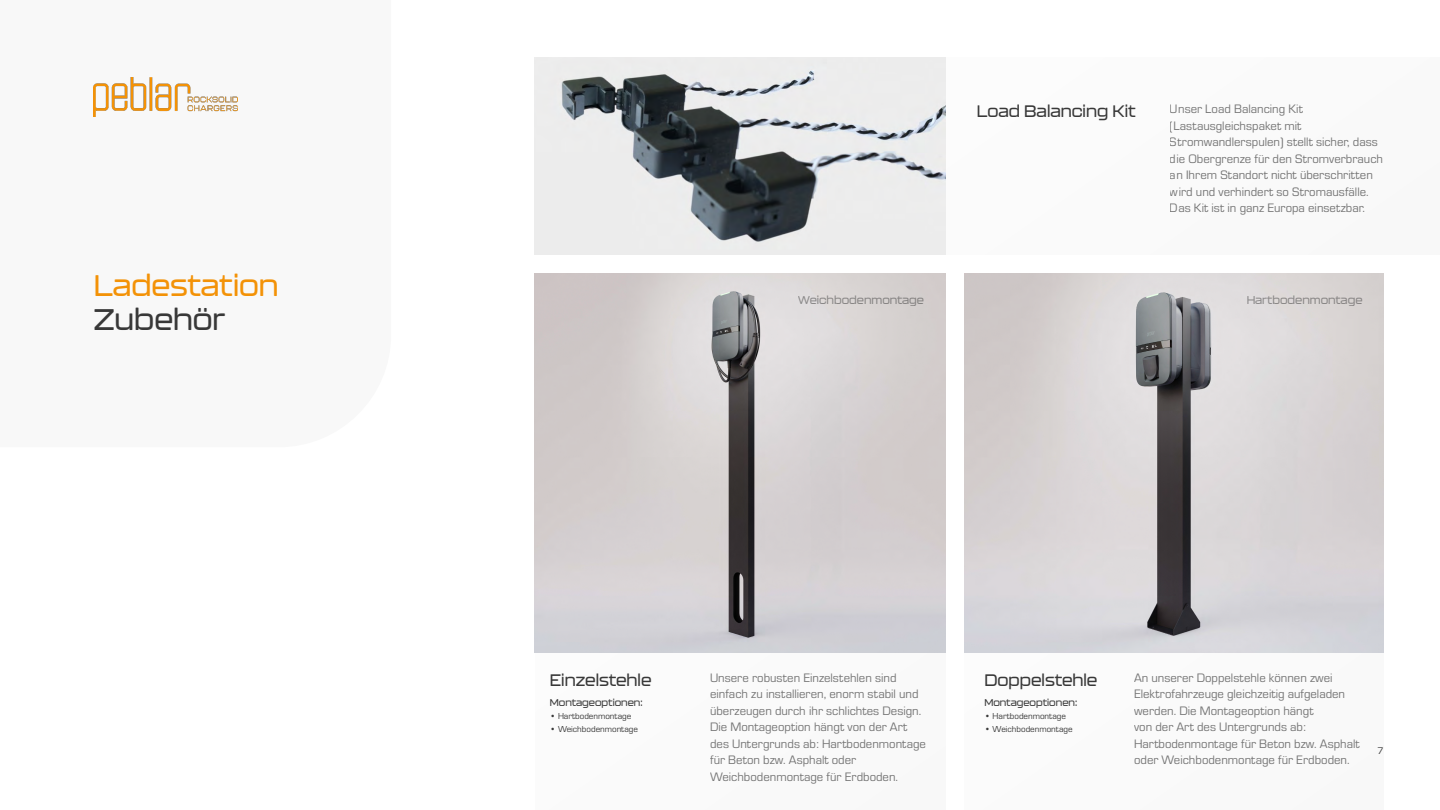
<style>
.page{position:relative;width:1440px;height:810px;background:#fff}
.page>*{position:absolute;margin:0;border:0;box-sizing:border-box;transform-origin:0 0}
.t1{font:500 29.55px "Kallisto";color:#f39207}
.t2{font:500 29.55px "Kallisto";color:#383838}
.t3{font:500 16.5px "Kallisto";color:#383838}
.t4{font:12.75px/16.5px "Eurostile";color:#383838}
.t5{font:500 11.25px "Kallisto";color:#383838}
.t6{font:10.05px "Eurostile";color:#383838}
.t7{font:500 9.75px "Kallisto";color:#383838}
.t8{font:9px "Eurostile";color:#383838}
</style>
<div class="page">
<div style="left:965px;top:606px;width:419px;height:204px;background:#f8f8f8"></div>
<div style="left:535px;top:606px;width:410px;height:204px;background:#f8f8f8"></div>
<div style="left:945px;top:57px;width:495px;height:198px;background:#f8f8f8"></div>
<img style="left:535px;top:57px;width:410px;height:198px">
<img style="left:535px;top:274px;width:410px;height:378px">
<img style="left:964px;top:274px;width:420px;height:378px">
<img style="left:94px;top:78px;width:143px;height:38px">
<h1 class="t1" style="left:94px;top:268px;width:186px">Ladestation</h1>
<h1 class="t2" style="left:94px;top:302px;width:133px">Zubehör</h1>
<p class="t3" style="left:977px;top:102px;width:161px">Load Balancing Kit</p>
<p class="t4" style="left:1170px;top:100px;width:215px">Unser Load Balancing Kit (Lastausgleichspaket mit Stromwandlerspulen) stellt sicher, dass die Obergrenze für den Stromverbrauch an Ihrem Standort nicht überschritten wird und verhindert so Stromausfälle.<br>Das Kit ist in ganz Europa einsetzbar.</p>
<p class="t5" style="left:798px;top:293px;width:127px">Weichbodenmontage</p>
<p class="t5" style="left:1246px;top:293px;width:118px">Hartbodenmontage</p>
<p class="t3" style="left:550px;top:670px;width:103px">Einzelstehle</p>
<p class="t7" style="left:550px;top:697px;width:94px">Montageoptionen:</p>
<p class="t8" style="left:550px;top:710px;width:83px">• Hartbodenmontage</p>
<p class="t8" style="left:550px;top:723px;width:90px">• Weichbodenmontage</p>
<p class="t3" style="left:984px;top:670px;width:115px">Doppelstehle</p>
<p class="t7" style="left:984px;top:697px;width:94px">Montageoptionen:</p>
<p class="t8" style="left:984px;top:710px;width:83px">• Hartbodenmontage</p>
<p class="t8" style="left:984px;top:723px;width:90px">• Weichbodenmontage</p>
<p class="t4" style="left:710px;top:669px;width:217px">Unsere robusten Einzelstehlen sind einfach zu installieren, enorm stabil und überzeugen durch ihr schlichtes Design.<br>Die Montageoption hängt von der Art des Untergrunds ab: Hartbodenmontage für Beton bzw. Asphalt oder Weichbodenmontage für Erdboden.</p>
<p class="t4" style="left:1134px;top:669px;width:227px">An unserer Doppelstehle können zwei Elektrofahrzeuge gleichzeitig aufgeladen werden. Die Montageoption hängt<br>von der Art des Untergrunds ab:<br>Hartbodenmontage für Beton bzw. Asphalt oder Weichbodenmontage für Erdboden.</p>
<p class="t6" style="left:1378px;top:744px;width:8px">7</p>
</div>
